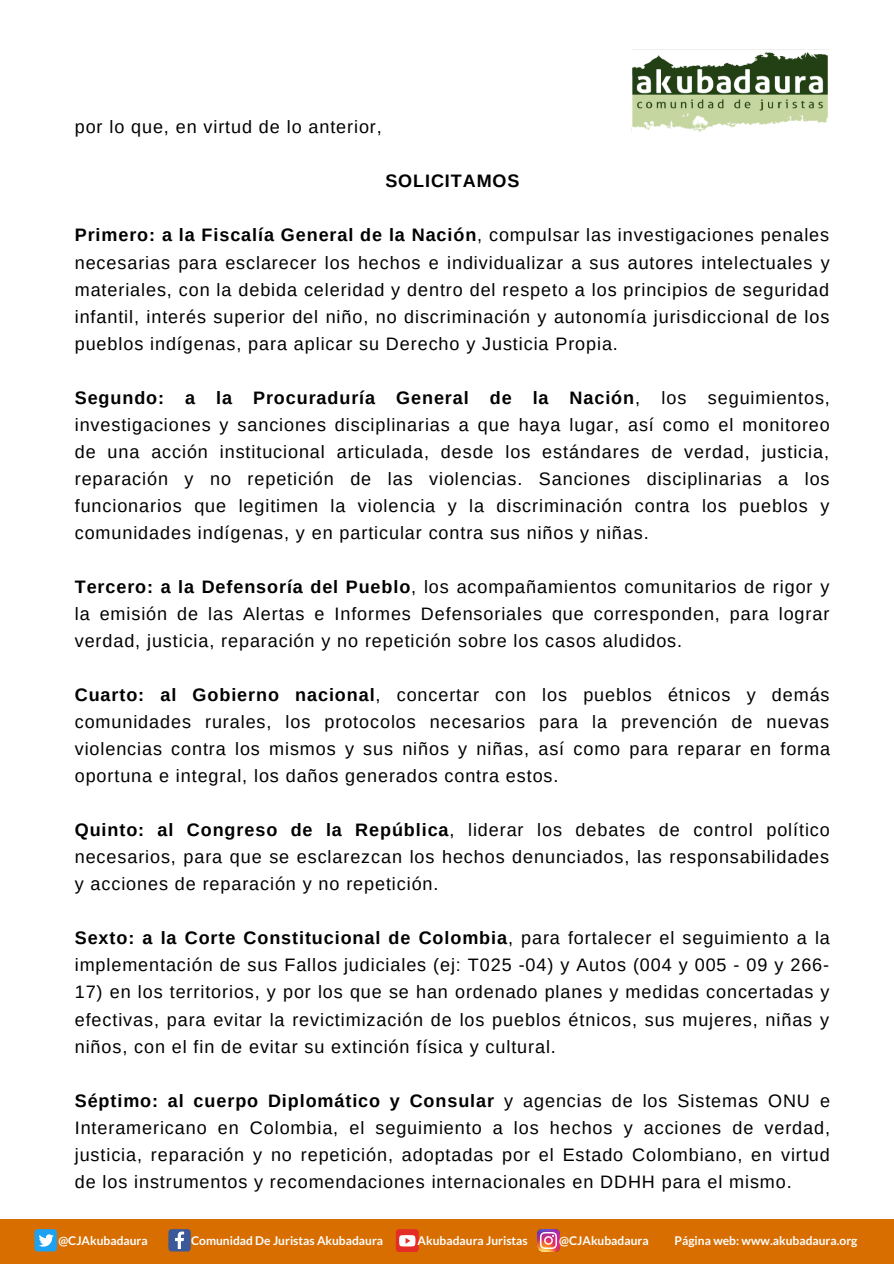
<style>
.page{position:relative;width:894px;height:1264px;background:#fff}
.page>*{position:absolute;margin:0;border:0;box-sizing:border-box;transform-origin:0 0}
.t1{font:18px/27px "Arimo";letter-spacing:.05em;color:#000;text-align:justify}
.t2{font:700 18px "Arimo";letter-spacing:.05em;color:#000}
.t3{font:700 12px "Lato";color:#fff}
.s1{font-weight:700}
</style>
<div class="page">
<div style="left:0;top:1219px;width:893px;height:44px;background:#d86e00"></div>
<img style="left:631px;top:49px;width:198px;height:82px">
<svg style="left:168px;top:1229px;width:23px;height:22px"></svg>
<svg style="left:35px;top:1229px;width:22px;height:22px"></svg>
<div style="left:395px;top:1229px;width:23px;height:22px;background:#e52d27;border-radius:3px"></div>
<svg style="left:399px;top:1235px;width:16px;height:11px"></svg>
<img style="left:537px;top:1229px;width:22px;height:21px">
<p class="t1" style="left:75px;top:114px;width:308px">por lo que, en virtud de lo anterior,</p>
<p class="t2" style="left:385px;top:171px;width:136px">SOLICITAMOS</p>
<p class="t1" style="left:75px;top:222px;width:756px"><span class="s1">Primero: a la Fiscalía General de la Nación</span>, compulsar las investigaciones penales necesarias para esclarecer los hechos e individualizar a sus autores intelectuales y materiales, con la debida celeridad y dentro del respeto a los principios de seguridad infantil, interés superior del niño, no discriminación y autonomía jurisdiccional de los pueblos indígenas, para aplicar su Derecho y Justicia Propia.</p>
<p class="t1" style="left:75px;top:384px;width:756px"><span class="s1">Segundo: a la Procuraduría General de la Nación</span>, los seguimientos, investigaciones y sanciones disciplinarias a que haya lugar, así como el monitoreo de una acción institucional articulada, desde los estándares de verdad, justicia, reparación y no repetición de las violencias. Sanciones disciplinarias a los funcionarios que legitimen la violencia y la discriminación contra los pueblos y comunidades indígenas, y en particular contra sus niños y niñas.</p>
<p class="t1" style="left:75px;top:573px;width:756px"><span class="s1">Tercero: a la Defensoría del Pueblo</span>, los acompañamientos comunitarios de rigor y la emisión de las Alertas e Informes Defensoriales que corresponden, para lograr verdad, justicia, reparación y no repetición sobre los casos aludidos.</p>
<p class="t1" style="left:75px;top:681px;width:756px"><span class="s1">Cuarto: al Gobierno nacional</span>, concertar con los pueblos étnicos y demás comunidades rurales, los protocolos necesarios para la prevención de nuevas violencias contra los mismos y sus niños y niñas, así como para reparar en forma oportuna e integral, los daños generados contra estos.</p>
<p class="t1" style="left:75px;top:816px;width:756px"><span class="s1">Quinto: al Congreso de la República</span>, liderar los debates de control político necesarios, para que se esclarezcan los hechos denunciados, las responsabilidades y acciones de reparación y no repetición.</p>
<p class="t1" style="left:75px;top:924px;width:756px"><span class="s1">Sexto: a la Corte Constitucional de Colombia</span>, para fortalecer el seguimiento a la implementación de sus Fallos judiciales (ej: T025 -04) y Autos (004 y 005 - 09 y 266-</p>
<p class="t1" style="left:75px;top:978px;width:756px">17) en los territorios, y por los que se han ordenado planes y medidas concertadas y efectivas, para evitar la revictimización de los pueblos étnicos, sus mujeres, niñas y niños, con el fin de evitar su extinción física y cultural.</p>
<p class="t1" style="left:75px;top:1086px;width:756px"><span class="s1">Séptimo: al cuerpo Diplomático y Consular</span> y agencias de los Sistemas ONU e Interamericano en Colombia, el seguimiento a los hechos y acciones de verdad, justicia, reparación y no repetición, adoptadas por el Estado Colombiano, en virtud de los instrumentos y recomendaciones internacionales en DDHH para el mismo.</p>
<p class="t3" style="left:58px;top:1233px;width:91px">@CJAkubadaura</p>
<p class="t3" style="left:191px;top:1233px;width:193px">Comunidad De Juristas Akubadaura</p>
<p class="t3" style="left:417px;top:1233px;width:112px">Akubadaura Juristas</p>
<p class="t3" style="left:559px;top:1233px;width:91px">@CJAkubadaura</p>
<p class="t3" style="left:674px;top:1233px;width:184px">Página web: www.akubadaura.org</p>
</div>
